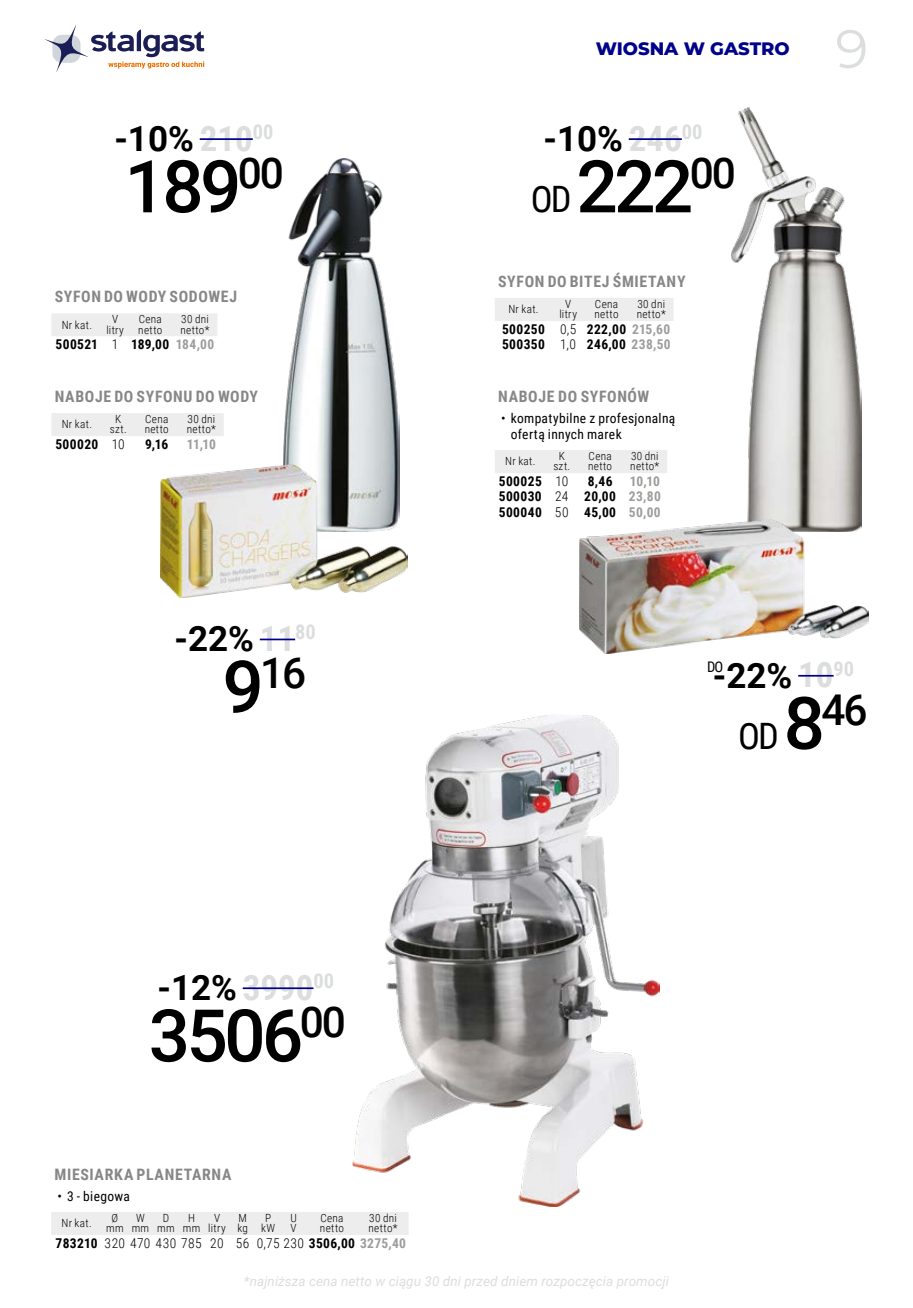
<style>
.page{position:relative;width:913px;height:1308px;background:#fff}
.page>*{position:absolute;margin:0;border:0;box-sizing:border-box;transform-origin:0 0}
.t1{font:500 72.67px "Roboto";letter-spacing:-.05em;color:#000}
.t2{font:54px "Montserrat";color:#dcddde}
.t3{font:500 42.52px "Roboto";color:#000}
.t4{font:36.45px "Roboto Condensed";color:#000}
.t5{font:700 34.88px "Roboto";color:#000}
.t6{font:800 18px "Montserrat";color:#00018a}
.t7{font:700 15.75px "Roboto Condensed";letter-spacing:.04em;color:#878787}
.t8{font:14.62px "Roboto Condensed";color:#000}
.t9{font:700 13.5px/15.5px "Roboto Condensed";letter-spacing:.03em;color:#000;text-align:justify}
.t10{font:italic 13.5px "Roboto";letter-spacing:.005em;color:#dcddde}
.t11{font:13.5px/16.2px "Roboto Condensed";letter-spacing:.025em;color:#000}
.t12{font:300 13.5px "Roboto Condensed";letter-spacing:.03em;color:#000}
.t13{font:700 13.5px "Roboto Condensed";color:#9d9d9c}
.t14{font:300 11.25px/10.1px "Roboto Condensed";letter-spacing:.03em;color:#000}
.s1{font-family:"Roboto Condensed";color:#dcddde}
.s2{font-weight:300}
.s3{color:#9d9d9c}
.s4{font-size:72.67px}
.s5{font-weight:700}
.s6{font-weight:700;color:#9d9d9c}
.s7{font-family:"Roboto Condensed";font-weight:400;font-size:36.45px}
.s8{font-family:"Roboto";font-weight:500;font-size:72.67px}
</style>
<div class="page">
<svg style="left:45px;top:26px;width:159px;height:46px"></svg>
<img style="left:284px;top:158px;width:115px;height:307px">
<img style="left:731px;top:107px;width:129px;height:412px">
<img style="left:579px;top:519px;width:288px;height:134px">
<img style="left:352px;top:715px;width:307px;height:491px">
<img style="left:161px;top:465px;width:246px;height:133px">
<div style="left:51px;top:413px;width:173px;height:23px;background:#ededed"></div>
<div style="left:51px;top:313px;width:166px;height:23px;background:#ededed"></div>
<div style="left:495px;top:450px;width:171px;height:23px;background:#ededed"></div>
<div style="left:495px;top:298px;width:178px;height:23px;background:#ededed"></div>
<div style="left:51px;top:1212px;width:357px;height:23px;background:#ededed"></div>
<hr style="left:200px;top:138px;width:53px;height:2px;background:#00018a">
<hr style="left:260px;top:638px;width:35px;height:2px;background:#00018a">
<hr style="left:628px;top:138px;width:53px;height:2px;background:#00018a">
<hr style="left:242px;top:987px;width:71px;height:2px;background:#00018a">
<hr style="left:797px;top:675px;width:36px;height:1px;background:#00018a">
<h3 class="t5" style="left:114px;top:114px;width:160px">-10% <span class="s1">210</span><sup>00</sup></h3>
<h1 class="t1" style="left:124px;top:135px;width:161px">189<sup>00</sup></h1>
<h3 class="t7" style="left:55px;top:286px;width:184px">SYFON DO WODY SODOWEJ</h3>
<p class="t14" style="left:62px;top:319px;width:32px">Nr kat.</p>
<p class="t14" style="left:106px;top:314px;width:19px;text-align:center">V litry</p>
<p class="t14" style="left:138px;top:314px;width:25px">Cena netto</p>
<p class="t14" style="left:180px;top:314px;width:31px">30 dni netto*</p>
<p class="t9" style="left:56px;top:336px;width:160px">500521 <span class="s2">1</span> 189,00 <span class="s3">184,00</span></p>
<h3 class="t7" style="left:55px;top:385px;width:205px">NABOJE DO SYFONU DO WODY</h3>
<p class="t14" style="left:62px;top:419px;width:32px">Nr kat.</p>
<p class="t14" style="left:110px;top:414px;width:18px;text-align:center">K szt.</p>
<p class="t14" style="left:145px;top:414px;width:25px">Cena netto</p>
<p class="t14" style="left:187px;top:414px;width:31px">30 dni netto*</p>
<p class="t9" style="left:55px;top:436px;width:71px">500020 <span class="s2">10</span></p>
<p class="t9" style="left:145px;top:436px;width:25px">9,16</p>
<p class="t13" style="left:187px;top:434px;width:31px">11,10</p>
<h3 class="t5" style="left:174px;top:614px;width:143px">-22% <span class="s1">11</span><sup>80</sup></h3>
<h3 class="t3" style="left:222px;top:643px;width:85px"><span class="s4">9</span>16</h3>
<h3 class="t5" style="left:157px;top:963px;width:178px">-12% <span class="s1">3990</span><sup>00</sup></h3>
<h1 class="t1" style="left:149px;top:984px;width:198px">3506<sup>00</sup></h1>
<h3 class="t7" style="left:54px;top:1163px;width:178px">MIESIARKA PLANETARNA</h3>
<p class="t11" style="left:57px;top:1187px;width:74px">• 3 - biegowa</p>
<p class="t14" style="left:61px;top:1217px;width:32px">Nr kat.</p>
<p class="t14" style="left:106px;top:1212px;width:19px;text-align:center">Ø mm</p>
<p class="t14" style="left:132px;top:1212px;width:19px;text-align:center">W mm</p>
<p class="t14" style="left:157px;top:1212px;width:19px;text-align:center">D mm</p>
<p class="t14" style="left:183px;top:1212px;width:19px;text-align:center">H mm</p>
<p class="t14" style="left:208px;top:1212px;width:19px;text-align:center">V litry</p>
<p class="t14" style="left:237px;top:1212px;width:12px">M kg</p>
<p class="t14" style="left:261px;top:1212px;width:15px;text-align:center">P kW</p>
<p class="t14" style="left:290px;top:1212px;width:8px">U<br>V</p>
<p class="t14" style="left:320px;top:1212px;width:25px">Cena netto</p>
<p class="t14" style="left:368px;top:1212px;width:31px">30 dni netto*</p>
<p class="t12" style="left:56px;top:1233px;width:352px"><span class="s5">783210</span> 320 470 430 785 20 56 0,75 230 <span class="s5">3506,00</span> <span class="s6">3275,40</span></p>
<h3 class="t6" style="left:595px;top:36px;width:195px">WIOSNA W GASTRO</h3>
<h3 class="t5" style="left:543px;top:114px;width:160px">-10% <span class="s1">246</span><sup>00</sup></h3>
<h1 class="t1" style="left:530px;top:135px;width:206px"><span class="s7">OD</span> 222<sup>00</sup></h1>
<h3 class="t7" style="left:498px;top:270px;width:189px">SYFON DO BITEJ ŚMIETANY</h3>
<p class="t14" style="left:508px;top:303px;width:32px">Nr kat.</p>
<p class="t14" style="left:559px;top:298px;width:19px;text-align:center">V litry</p>
<p class="t14" style="left:594px;top:298px;width:25px">Cena netto</p>
<p class="t14" style="left:636px;top:298px;width:31px">30 dni netto*</p>
<p class="t9" style="left:502px;top:320px;width:170px">500250 <span class="s2">0,5</span> 222,00 <span class="s3">215,60<br></span>500350 <span class="s2">1,0</span> 246,00 <span class="s3">238,50</span></p>
<h3 class="t7" style="left:498px;top:385px;width:153px">NABOJE DO SYFONÓW</h3>
<p class="t11" style="left:510px;top:409px;width:166px;text-indent:-10px">• kompatybilne z profesjonalną ofertą innych marek</p>
<p class="t14" style="left:505px;top:456px;width:32px">Nr kat.</p>
<p class="t14" style="left:553px;top:451px;width:18px;text-align:center">K szt.</p>
<p class="t14" style="left:588px;top:451px;width:25px">Cena netto</p>
<p class="t14" style="left:630px;top:451px;width:31px">30 dni netto*</p>
<p class="t9" style="left:498px;top:473px;width:71px">500025 <span class="s2">10</span></p>
<p class="t9" style="left:587px;top:473px;width:26px">8,46</p>
<p class="t9" style="left:498px;top:473px;width:163px;text-indent:131px"><span class="s3">10,10<br></span>500030 <span class="s2">24</span> 20,00 <span class="s3">23,80<br></span>500040 <span class="s2">50</span> 45,00 <span class="s3">50,00</span></p>
<h2 class="t2" style="left:835px;top:12px;width:34px">9</h2>
<h3 class="t5" style="left:712px;top:650px;width:143px">-22% <span class="s1">10</span><sup>90</sup></h3>
<h3 class="t8" style="left:706px;top:656px;width:18px">DO</h3>
<h3 class="t4" style="left:737px;top:710px;width:131px">OD <span class="s8">8</span><sup>46</sup></h3>
<p class="t10" style="left:244px;top:1272px;width:426px">*najniższa cena netto w ciągu 30 dni przed dniem rozpoczęcia promocji</p>
</div>
